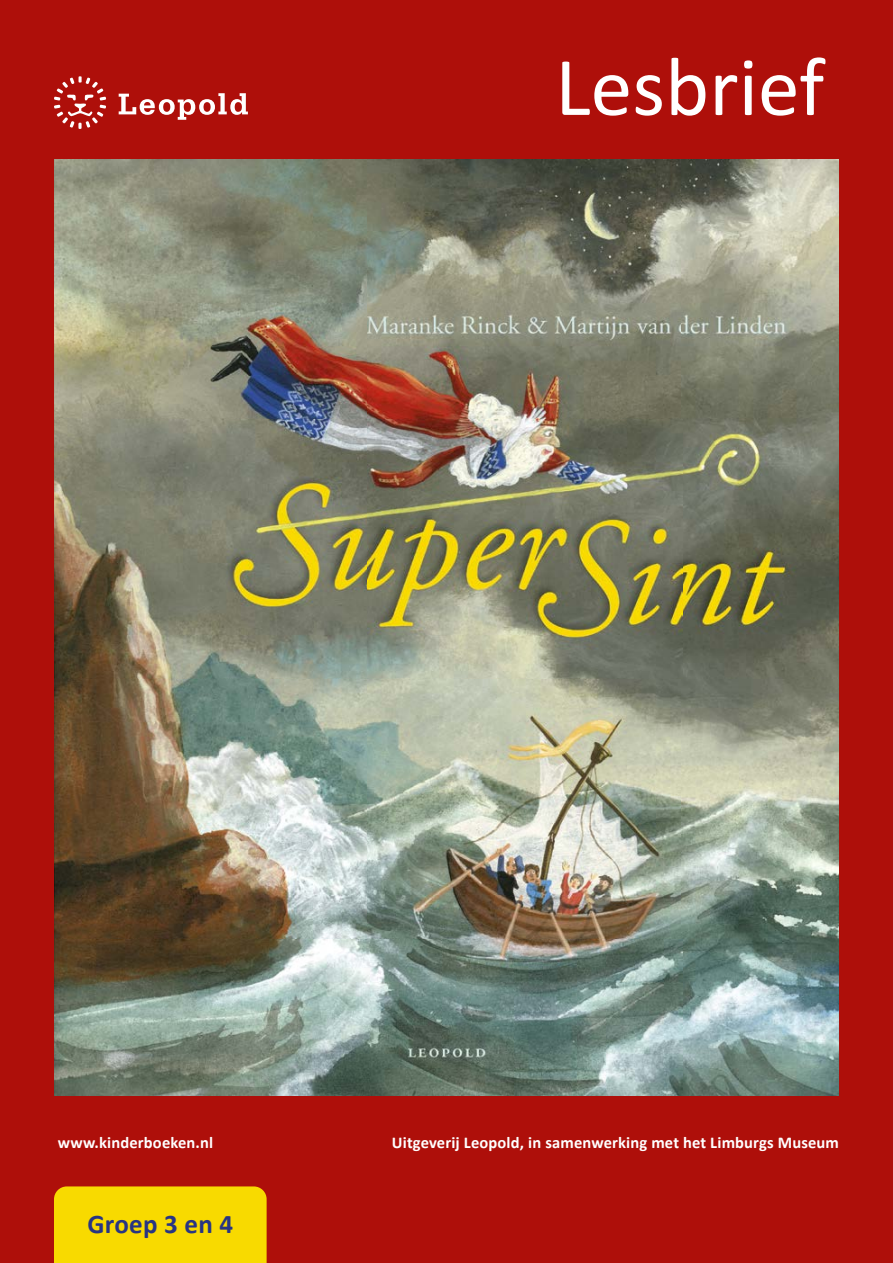
<style>
.page{position:relative;width:893px;height:1263px;background:#ae0f0a}
.page>*{position:absolute;margin:0;border:0;box-sizing:border-box;transform-origin:0 0}
.t1{font:84px "Calibri";color:#fff}
.t2{font:700 27px "Calibri";letter-spacing:.01em;color:#283583}
.t3{font:700 16.5px "Calibri";letter-spacing:.01em;color:#fff}
</style>
<div class="page">
<img style="left:54px;top:159px;width:785px;height:936px">
<svg style="left:54px;top:76px;width:52px;height:53px"></svg>
<svg style="left:119px;top:93px;width:129px;height:27px"></svg>
<div style="left:54px;top:1186px;width:213px;height:77px;background:#f8da00"></div>
<h1 class="t1" style="left:555px;top:34px;width:271px">Lesbrief</h1>
<p class="t3" style="left:58px;top:1132px;width:157px">www.kinderboeken.nl</p>
<p class="t3" style="left:392px;top:1132px;width:449px">Uitgeverij Leopold, in samenwerking met het Limburgs Museum</p>
<h2 class="t2" style="left:87px;top:1206px;width:147px">Groep 3 en 4</h2>
</div>
